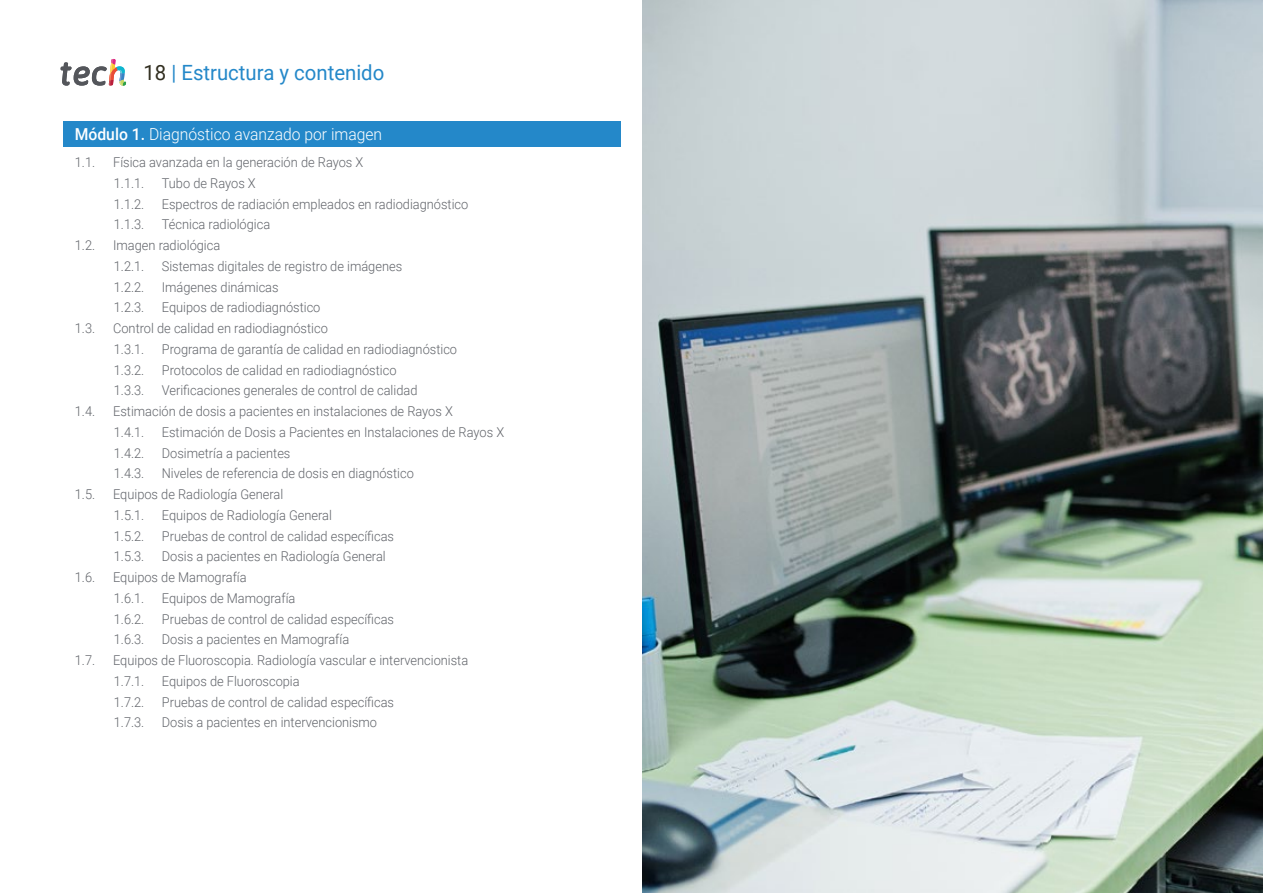
<style>
.page{position:relative;width:1263px;height:893px;background:#fff}
.page>*{position:absolute;margin:0;border:0;box-sizing:border-box;transform-origin:0 0}
.t1{font:21px "Roboto";color:#2488c9}
.t2{font:300 16.5px "Roboto";color:#fff;scale:.95 1}
.t3{font:300 13.5px/20.7px "Roboto";color:#61646a;scale:.95 1}
.s1{color:#312e20}
.s2{font-weight:500}
</style>
<div class="page">
<img style="left:642px;top:0;width:621px;height:893px">
<div style="left:64px;top:121px;width:557px;height:25px;background:#2488c9"></div>
<svg style="left:61px;top:59px;width:65px;height:27px"></svg>
<h1 class="t1" style="left:144px;top:57px;width:242px"><span class="s1">18</span> | Estructura y contenido</h1>
<p class="t2" style="left:75px;top:123px;width:325px"><span class="s2">Módulo 1.</span> Diagnóstico avanzado por imagen</p>
<p class="t3" style="left:75px;top:151px;width:23px">1.1.</p>
<p class="t3" style="left:113px;top:151px;width:265px">Física avanzada en la generación de Rayos X<br>1.1.1.</p>
<p class="t3" style="left:162px;top:172px;width:100px">Tubo de Rayos X</p>
<p class="t3" style="left:114px;top:193px;width:34px">1.1.2.</p>
<p class="t3" style="left:162px;top:193px;width:324px">Espectros de radiación empleados en radiodiagnóstico</p>
<p class="t3" style="left:114px;top:214px;width:34px">1.1.3.</p>
<p class="t3" style="left:162px;top:214px;width:116px">Técnica radiológica</p>
<p class="t3" style="left:75px;top:234px;width:23px">1.2.</p>
<p class="t3" style="left:113px;top:234px;width:114px">Imagen radiológica<br>1.2.1.</p>
<p class="t3" style="left:162px;top:255px;width:254px">Sistemas digitales de registro de imágenes</p>
<p class="t3" style="left:114px;top:276px;width:34px">1.2.2.</p>
<p class="t3" style="left:162px;top:276px;width:124px">Imágenes dinámicas</p>
<p class="t3" style="left:114px;top:297px;width:34px">1.2.3.</p>
<p class="t3" style="left:162px;top:297px;width:168px">Equipos de radiodiagnóstico</p>
<p class="t3" style="left:75px;top:317px;width:23px">1.3.</p>
<p class="t3" style="left:113px;top:317px;width:228px">Control de calidad en radiodiagnóstico<br>1.3.1.</p>
<p class="t3" style="left:162px;top:338px;width:312px">Programa de garantía de calidad en radiodiagnóstico</p>
<p class="t3" style="left:114px;top:359px;width:34px">1.3.2.</p>
<p class="t3" style="left:162px;top:359px;width:248px">Protocolos de calidad en radiodiagnóstico</p>
<p class="t3" style="left:114px;top:380px;width:34px">1.3.3.</p>
<p class="t3" style="left:162px;top:380px;width:271px">Verificaciones generales de control de calidad</p>
<p class="t3" style="left:75px;top:400px;width:23px">1.4.</p>
<p class="t3" style="left:113px;top:400px;width:359px">Estimación de dosis a pacientes en instalaciones de Rayos X<br>1.4.1.</p>
<p class="t3" style="left:162px;top:421px;width:362px">Estimación de Dosis a Pacientes en Instalaciones de Rayos X</p>
<p class="t3" style="left:114px;top:442px;width:34px">1.4.2.</p>
<p class="t3" style="left:162px;top:442px;width:137px">Dosimetría a pacientes</p>
<p class="t3" style="left:114px;top:463px;width:34px">1.4.3.</p>
<p class="t3" style="left:162px;top:463px;width:267px">Niveles de referencia de dosis en diagnóstico</p>
<p class="t3" style="left:75px;top:483px;width:23px">1.5.</p>
<p class="t3" style="left:113px;top:483px;width:181px">Equipos de Radiología General<br>1.5.1.</p>
<p class="t3" style="left:162px;top:504px;width:181px">Equipos de Radiología General</p>
<p class="t3" style="left:114px;top:525px;width:34px">1.5.2.</p>
<p class="t3" style="left:162px;top:525px;width:246px">Pruebas de control de calidad específicas</p>
<p class="t3" style="left:114px;top:546px;width:34px">1.5.3.</p>
<p class="t3" style="left:162px;top:546px;width:237px">Dosis a pacientes en Radiología General</p>
<p class="t3" style="left:75px;top:566px;width:23px">1.6.</p>
<p class="t3" style="left:113px;top:566px;width:142px">Equipos de Mamografía<br>1.6.1.</p>
<p class="t3" style="left:162px;top:587px;width:142px">Equipos de Mamografía</p>
<p class="t3" style="left:114px;top:608px;width:34px">1.6.2.</p>
<p class="t3" style="left:162px;top:608px;width:246px">Pruebas de control de calidad específicas</p>
<p class="t3" style="left:114px;top:629px;width:34px">1.6.3.</p>
<p class="t3" style="left:162px;top:629px;width:199px">Dosis a pacientes en Mamografía</p>
<p class="t3" style="left:75px;top:649px;width:23px">1.7.</p>
<p class="t3" style="left:113px;top:649px;width:375px">Equipos de Fluoroscopia. Radiología vascular e intervencionista<br>1.7.1.</p>
<p class="t3" style="left:162px;top:670px;width:147px">Equipos de Fluoroscopia</p>
<p class="t3" style="left:114px;top:691px;width:34px">1.7.2.</p>
<p class="t3" style="left:162px;top:691px;width:246px">Pruebas de control de calidad específicas</p>
<p class="t3" style="left:114px;top:712px;width:34px">1.7.3.</p>
<p class="t3" style="left:162px;top:712px;width:228px">Dosis a pacientes en intervencionismo</p>
</div>
